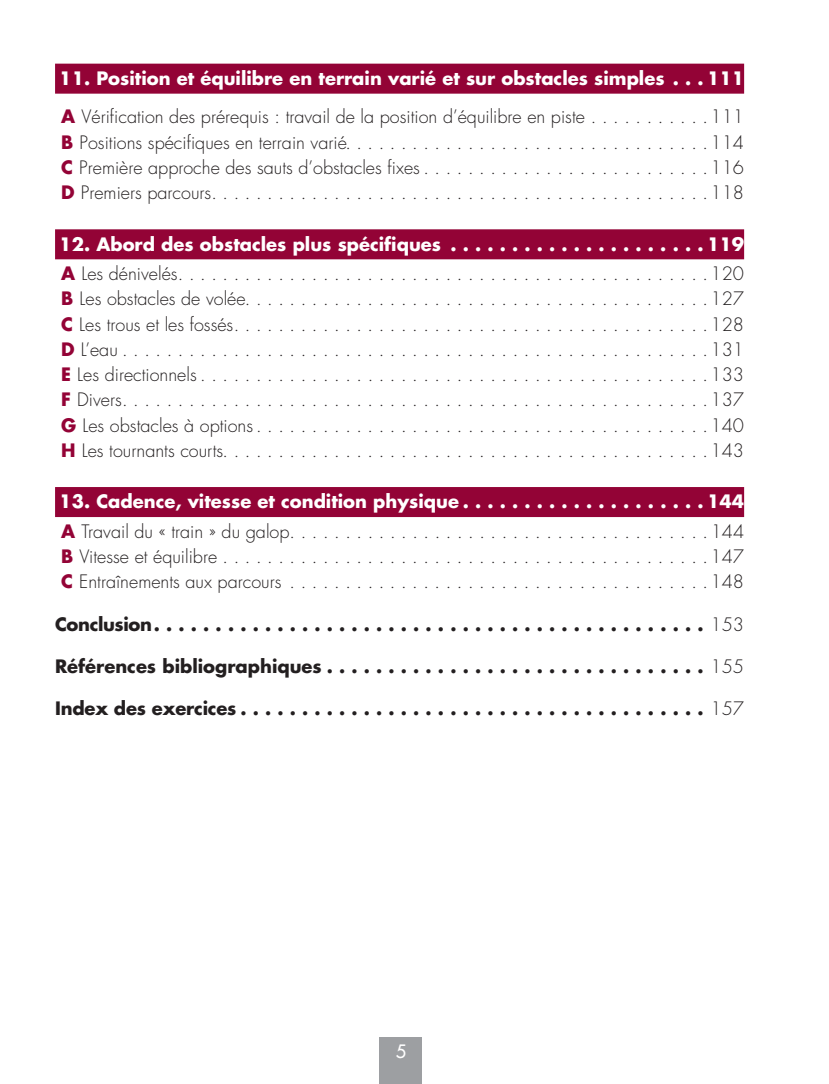
<style>
.page{position:relative;width:829px;height:1084px;background:#fff}
.page>*{position:absolute;margin:0;border:0;box-sizing:border-box;transform-origin:0 0}
.t1{font:300 18px/25.2px "Futura LT";color:#231f20}
.t2{font:700 18px "Futura LT";color:#231f20}
.t3{font:700 18px "Futura LT";letter-spacing:-.02em;color:#231f20}
.t4{font:18px "Futura LT";color:#fff}
.s1{font-weight:700;color:#fff}
.s2{font-weight:700;color:#930336}
.s3{font-weight:300}
</style>
<div class="page">
<div style="left:55px;top:64px;width:689px;height:30px;background:#930336"></div>
<div style="left:55px;top:229px;width:689px;height:30px;background:#930336"></div>
<div style="left:55px;top:487px;width:689px;height:30px;background:#930336"></div>
<div style="left:379px;top:1037px;width:43px;height:47px;background:#9d9fa2"></div>
<p class="t1" style="left:59px;top:60px;width:686px;line-height:38.5px"><span class="s1">11. Position et équilibre en terrain varié et sur obstacles simples . . . 111<br></span><span class="s2">A</span> Vérification des prérequis : travail de la position d’équilibre en piste . . . . . . . . . . .111</p>
<p class="t1" style="left:61px;top:130px;width:684px;text-align:justify"><span class="s2">B</span> Positions spécifiques en terrain varié . . . . . . . . . . . . . . . . . . . . . . . . . . . . . . . . .114<br><span class="s2">C</span> Première approche des sauts d’obstacles fixes . . . . . . . . . . . . . . . . . . . . . . . . . .116<br><span class="s2">D</span> Premiers parcours . . . . . . . . . . . . . . . . . . . . . . . . . . . . . . . . . . . . . . . . . . . . .118</p>
<p class="t1" style="left:59px;top:230px;width:686px;line-height:29.5px"><span class="s1">12. Abord des obstacles plus spécifiques . . . . . . . . . . . . . . . . . . . . . 119<br></span><span class="s2">A</span> Les dénivelés . . . . . . . . . . . . . . . . . . . . . . . . . . . . . . . . . . . . . . . . . . . . . . . .120</p>
<p class="t1" style="left:61px;top:287px;width:684px;text-align:justify"><span class="s2">B</span> Les obstacles de volée . . . . . . . . . . . . . . . . . . . . . . . . . . . . . . . . . . . . . . . . . .127<br><span class="s2">C</span> Les trous et les fossés . . . . . . . . . . . . . . . . . . . . . . . . . . . . . . . . . . . . . . . . . . .128<br><span class="s2">D</span> L’eau . . . . . . . . . . . . . . . . . . . . . . . . . . . . . . . . . . . . . . . . . . . . . . . . . . . . .131<br><span class="s2">E</span> Les directionnels . . . . . . . . . . . . . . . . . . . . . . . . . . . . . . . . . . . . . . . . . . . . . .133<br><span class="s2">F</span> Divers . . . . . . . . . . . . . . . . . . . . . . . . . . . . . . . . . . . . . . . . . . . . . . . . . . . . .137<br><span class="s2">G</span> Les obstacles à options . . . . . . . . . . . . . . . . . . . . . . . . . . . . . . . . . . . . . . . . .140<br><span class="s2">H</span> Les tournants courts . . . . . . . . . . . . . . . . . . . . . . . . . . . . . . . . . . . . . . . . . . . .143</p>
<p class="t1" style="left:59px;top:487px;width:686px;line-height:29.5px"><span class="s1">13. Cadence, vitesse et condition physique . . . . . . . . . . . . . . . . . . . . 144<br></span><span class="s2">A</span> Travail du « train » du galop. . . . . . . . . . . . . . . . . . . . . . . . . . . . . . . . . . . . . .144</p>
<p class="t1" style="left:61px;top:544px;width:684px"><span class="s2">B</span> Vitesse et équilibre . . . . . . . . . . . . . . . . . . . . . . . . . . . . . . . . . . . . . . . . . . . .147<br><span class="s2">C</span> Entraînements aux parcours . . . . . . . . . . . . . . . . . . . . . . . . . . . . . . . . . . . . . .148</p>
<p class="t3" style="left:55px;top:614px;width:690px">Conclusion . . . . . . . . . . . . . . . . . . . . . . . . . . . . . . . . . . . . . . . . . . . . . <span class="s3">153</span></p>
<p class="t2" style="left:55px;top:656px;width:690px">Références bibliographiques . . . . . . . . . . . . . . . . . . . . . . . . . . . . . . . <span class="s3">155</span></p>
<p class="t2" style="left:55px;top:699px;width:690px">Index des exercices . . . . . . . . . . . . . . . . . . . . . . . . . . . . . . . . . . . . . . <span class="s3">157</span></p>
<p class="t4" style="left:396px;top:1041px;width:12px">5</p>
</div>
